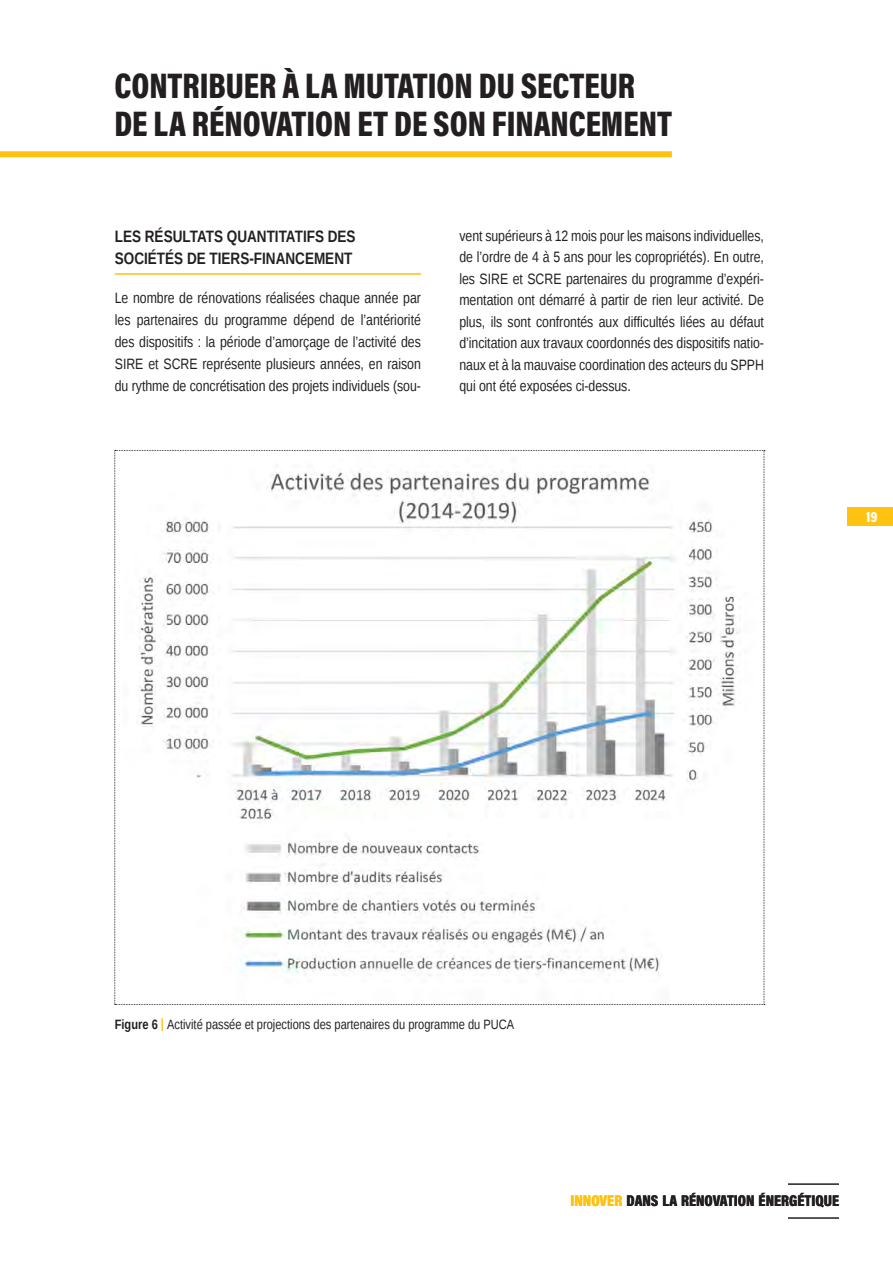
<style>
.page{position:relative;width:893px;height:1263px;background:#fff}
.page>*{position:absolute;margin:0;border:0;box-sizing:border-box;transform-origin:0 0}
.t1{font:900 36px "Acumin Pro Cond";color:#231f20;scale:.95 1}
.titre_2{font:700 16.5px/22px "Liberation Sans Narrow";color:#231f20}
.t2{font:900 15.75px "Acumin Pro Cond";color:#231f20}
.texte_courant{font:15px/21.6px "Liberation Sans Narrow";color:#231f20;text-align:justify}
.t3{font:900 15px "Acumin Pro Cond";color:#fff}
.titre_1{font:13.5px "Liberation Sans Narrow";color:#231f20}
.s1{font-weight:700}
.s2{font-weight:700;color:#fec210}
.s3{color:#fec210}
</style>
<div class="page">
<hr style="left:788px;top:1183px;width:51px;height:2px;background:#231f20">
<hr style="left:788px;top:1217px;width:51px;height:2px;background:#231f20">
<div style="left:848px;top:507px;width:45px;height:19px;background:#fec210"></div>
<div style="left:0;top:151px;width:672px;height:6px;background:#fec210"></div>
<svg style="left:114px;top:450px;width:651px;height:555px"></svg>
<hr style="left:115px;top:273px;width:306px;height:2px;background:#fec210">
<p class="t1" style="left:114px;top:63px;width:550px">CONTRIBUER À LA MUTATION DU SECTEUR</p>
<p class="t1" style="left:114px;top:100px;width:589px">DE LA RÉNOVATION ET DE SON FINANCEMENT</p>
<p class="titre_2" style="left:115px;top:225px;width:242px">LES RÉSULTATS QUANTITATIFS DES<br>SOCIÉTÉS DE TIERS-FINANCEMENT</p>
<p class="texte_courant" style="left:115px;top:287px;width:308px;line-height:22px">Le nombre de rénovations réalisées chaque année par les partenaires du programme dépend de l’antériorité des dispositifs : la période d’amorçage de l’activité des SIRE et SCRE représente plusieurs années, en raison du rythme de concrétisation des projets individuels (sou-</p>
<p class="texte_courant" style="left:459px;top:225px;width:306px">vent supérieurs à 12 mois pour les maisons individuelles, de l’ordre de 4 à 5 ans pour les copropriétés). En outre, les SIRE et SCRE partenaires du programme d’expéri&shy;mentation ont démarré à partir de rien leur activité. De plus, ils sont confrontés aux difficultés liées au défaut d’incitation aux travaux coordonnés des dispositifs natio&shy;naux et à la mauvaise coordination des acteurs du SPPH qui ont été exposées ci-dessus.</p>
<p class="t3" style="left:866px;top:507px;width:13px">19</p>
<p class="titre_1" style="left:115px;top:1016px;width:401px"><span class="s1">Figure 6</span> <span class="s2">|</span> Activité passée et projections des partenaires du programme du PUCA</p>
<p class="t2" style="left:570px;top:1190px;width:270px"><span class="s3">INNOVER</span> DANS LA RÉNOVATION ÉNERGÉTIQUE</p>
</div>
